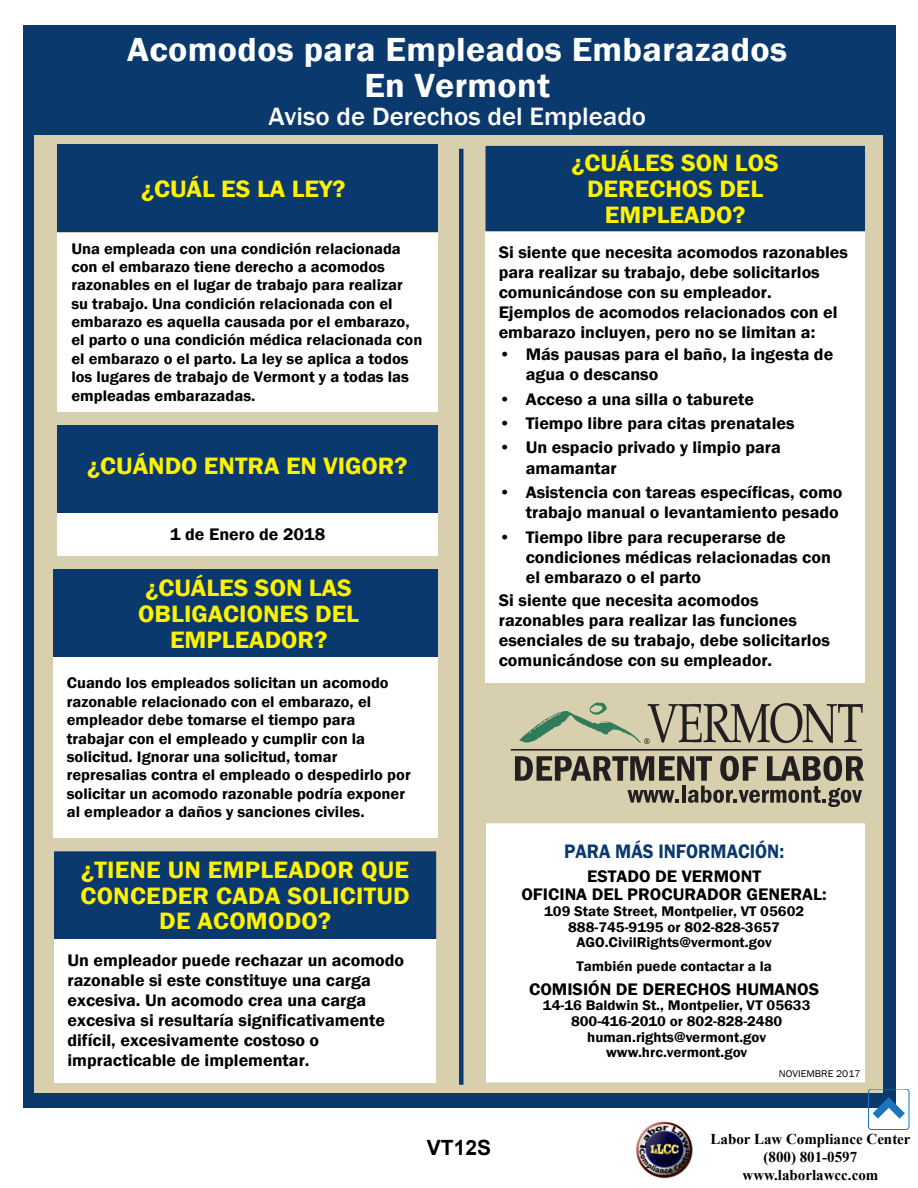
<style>
.page{position:relative;width:918px;height:1188px;background:#fff}
.page>*{position:absolute;margin:0;border:0;box-sizing:border-box;transform-origin:0 0}
.t1{font:600 34.35px/35.5px "Franklin Gothic";letter-spacing:.01em;color:#fff;text-align:center;scale:1.05 1}
.t2{font:500 25.8px "Franklin Gothic";color:#fff;scale:1.05 1}
.t3{font:600 24.3px/25.8px "Franklin Gothic";color:#fff200;text-align:center;scale:1.05 1}
.t4{font:700 21px "Arial";color:#000}
.t5{font:600 20.1px "Franklin Gothic";color:#0a396d;scale:.94 1}
.t6{font:600 17.25px/20.1px "Franklin Gothic";color:#000;scale:1.05 1}
.t7{font:600 15.75px/18.5px "Franklin Gothic";color:#000;scale:1.05 1}
.t8{font:700 15px/18px "Times New Roman";color:#000;text-align:center}
.t9{font:600 14.25px/15.8px "Franklin Gothic";color:#000;text-align:center;scale:1.05 1}
.t10{font:10.05px "Franklin Gothic";color:#000;scale:1.05 1}
</style>
<div class="page">
<div style="left:23px;top:26px;width:872px;height:1082px;background:#0a396d"></div>
<div style="left:34px;top:136px;width:849px;height:957px;background:#d7cfad"></div>
<div style="left:487px;top:824px;width:377px;height:258px;background:#fff"></div>
<div style="left:486px;top:823px;width:379px;height:259px;border:1px solid #fff"></div>
<hr style="left:511px;top:749px;width:351px;height:2px;background:#231f20">
<svg style="left:515px;top:756px;width:349px;height:51px"></svg>
<svg style="left:519px;top:702px;width:344px;height:42px"></svg>
<div style="left:485px;top:232px;width:380px;height:451px;background:#fff"></div>
<div style="left:486px;top:147px;width:378px;height:84px;background:#0a396d"></div>
<div style="left:486px;top:146px;width:379px;height:85px;border:1px solid #0a396d"></div>
<hr style="left:459px;top:149px;width:4px;height:936px;background:#0a396d">
<div style="left:53px;top:655px;width:385px;height:183px;background:#fff"></div>
<div style="left:53px;top:569px;width:385px;height:88px;background:#0a396d"></div>
<div style="left:58px;top:233px;width:380px;height:178px;background:#fff"></div>
<div style="left:57px;top:144px;width:381px;height:88px;background:#0a396d"></div>
<div style="left:57px;top:511px;width:381px;height:45px;background:#fff"></div>
<div style="left:57px;top:425px;width:381px;height:87px;background:#0a396d"></div>
<div style="left:54px;top:938px;width:381px;height:144px;background:#fff"></div>
<div style="left:55px;top:852px;width:380px;height:86px;background:#0a396d"></div>
<div style="left:54px;top:851px;width:382px;height:88px;border:1px solid #0a396d"></div>
<img style="left:636px;top:1121px;width:57px;height:58px">
<div style="left:869px;top:1089px;width:40px;height:41px;border:1px solid #1c75bc;border-radius:3px"></div>
<svg style="left:869px;top:1092px;width:41px;height:35px"></svg>
<h1 class="t1" style="left:127px;top:32px;width:630px">Acomodos para Empleados Embarazados<br>En Vermont</h1>
<h2 class="t2" style="left:268px;top:101px;width:361px">Aviso de Derechos del Empleado</h2>
<h3 class="t3" style="left:141px;top:176px;width:196px">¿CUÁL ES LA LEY?</h3>
<p class="t7" style="left:71px;top:239px;width:336px">Una empleada con una condición relacionada con el embarazo tiene derecho a acomodos razonables en el lugar de trabajo para realizar su trabajo. Una condición relacionada con el embarazo es aquella causada por el embarazo, el parto o una condición médica relacionada con el embarazo o el parto. La ley se aplica a todos los lugares de trabajo de Vermont y a todas las empleadas embarazadas.</p>
<h3 class="t3" style="left:87px;top:454px;width:306px">¿CUÁNDO ENTRA EN VIGOR?</h3>
<p class="t6" style="left:170px;top:524px;width:149px">1 de Enero de 2018</p>
<h3 class="t3" style="left:138px;top:575px;width:212px">¿CUÁLES SON LAS<br>OBLIGACIONES DEL<br>EMPLEADOR?</h3>
<p class="t7" style="left:67px;top:674px;width:329px">Cuando los empleados solicitan un acomodo razonable relacionado con el embarazo, el empleador debe tomarse el tiempo para trabajar con el empleado y cumplir con la solicitud. Ignorar una solicitud, tomar represalias contra el empleado o despedirlo por solicitar un acomodo razonable podría exponer al empleador a daños y sanciones civiles.</p>
<h3 class="t3" style="left:80px;top:857px;width:315px">¿TIENE UN EMPLEADOR QUE<br>CONCEDER CADA SOLICITUD<br>DE ACOMODO?</h3>
<p class="t6" style="left:68px;top:951px;width:322px">Un empleador puede rechazar un acomodo razonable si este constituye una carga excesiva. Un acomodo crea una carga excesiva si resultaría significativamente difícil, excesivamente costoso o impracticable de implementar.</p>
<h3 class="t3" style="left:571px;top:151px;width:199px">¿CUÁLES SON LOS<br>DERECHOS DEL<br>EMPLEADO?</h3>
<p class="t6" style="left:499px;top:243px;width:334px">Si siente que necesita acomodos razonables para realizar su trabajo, debe solicitarlos comunicándose con su empleador.<br>Ejemplos de acomodos relacionados con el embarazo incluyen, pero no se limitan a:</p>
<p class="t6" style="left:526px;top:345px;width:294px;text-indent:-27px">• Más pausas para el baño, la ingesta de agua o descanso</p>
<p class="t6" style="left:499px;top:389px;width:245px">• Acceso a una silla o taburete</p>
<p class="t6" style="left:499px;top:413px;width:283px">• Tiempo libre para citas prenatales</p>
<p class="t6" style="left:526px;top:438px;width:245px;line-height:20.5px;text-indent:-27px">• Un espacio privado y limpio para amamantar</p>
<p class="t6" style="left:499px;top:483px;width:329px;text-align:right">• Asistencia con tareas específicas, como trabajo manual o levantamiento pesado</p>
<p class="t6" style="left:526px;top:527px;width:292px;text-indent:-27px">• Tiempo libre para recuperarse de condiciones médicas relacionadas con el embarazo o el parto</p>
<p class="t6" style="left:499px;top:590px;width:317px">Si siente que necesita acomodos razonables para realizar las funciones esenciales de su trabajo, debe solicitarlos comunicándose con su empleador.</p>
<p class="t5" style="left:564px;top:839px;width:236px">PARA MÁS INFORMACIÓN:</p>
<p class="t6" style="left:521px;top:867px;width:292px;line-height:18.1px;text-align:center">ESTADO DE VERMONT<br>OFICINA DEL PROCURADOR GENERAL:</p>
<p class="t9" style="left:544px;top:903px;width:249px">109 State Street, Montpelier, VT 05602<br>888-745-9195 or 802-828-3657<br>AGO.CivilRights@vermont.gov</p>
<p class="t9" style="left:576px;top:959px;width:188px">También puede contactar a la</p>
<p class="t6" style="left:529px;top:979px;width:278px">COMISIÓN DE DERECHOS HUMANOS</p>
<p class="t9" style="left:543px;top:998px;width:256px">14-16 Baldwin St., Montpelier, VT 05633<br>800-416-2010 or 802-828-2480 human.rights@vermont.gov www.hrc.vermont.gov</p>
<p class="t10" style="left:779px;top:1067px;width:79px">NOVIEMBRE 2017</p>
<p class="t4" style="left:427px;top:1133px;width:66px">VT12S</p>
<p class="t8" style="left:711px;top:1130px;width:202px">Labor Law Compliance Center (800) 801-0597 www.laborlawcc.com</p>
</div>
